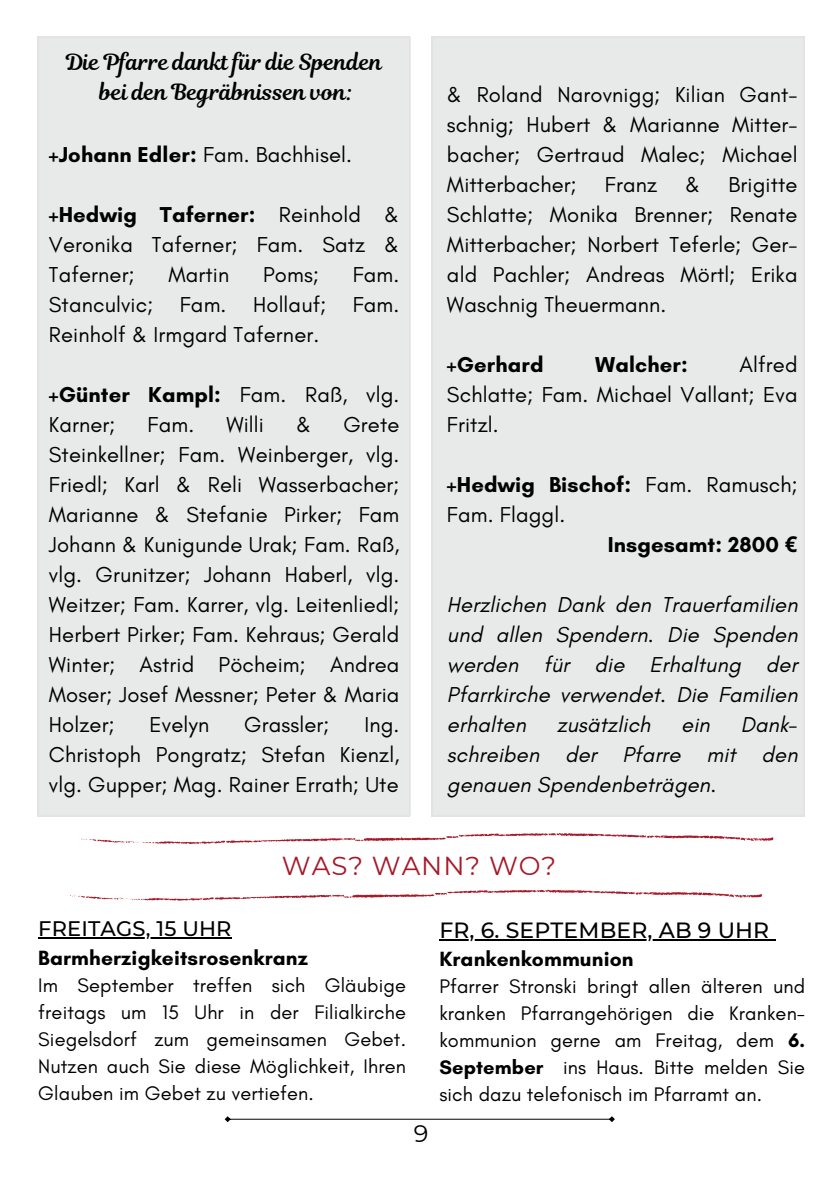
<style>
.page{position:relative;width:839px;height:1191px;background:#fff}
.page>*{position:absolute;margin:0;border:0;box-sizing:border-box;transform-origin:0 0}
.t1{font:26px "Montserrat";letter-spacing:.035em;color:#a71828}
.t2{font:24px "Montserrat";color:#000}
.t3{font:22px/30px "Glacial Indifference";letter-spacing:.005em;color:#000;text-align:justify}
.t4{font:italic 22px/30px "Glacial Indifference";letter-spacing:.005em;color:#000;text-align:justify}
.t5{font:22px "RTL Romman Regular";letter-spacing:.005em;color:#000}
.t6{font:700 22px "Glacial Indifference";letter-spacing:.005em;color:#000}
.t7{font:500 22px "Montserrat";letter-spacing:.005em;color:#000}
.t8{font:700 21px "Glacial Indifference";letter-spacing:.005em;color:#000}
.t9{font:500 21px "Montserrat";letter-spacing:.005em;color:#000}
.t10{font:20px/27px "Glacial Indifference";letter-spacing:.005em;color:#000;text-align:justify}
.s1{font-weight:700}
.s2{font-family:"Noto Sans"}
</style>
<div class="page">
<svg style="left:225px;top:1116px;width:390px;height:6px"></svg>
<div style="left:38px;top:37px;width:372px;height:779px;background:#e8e9e9"></div>
<div style="left:432px;top:37px;width:372px;height:779px;background:#e8e9e9"></div>
<svg style="left:70px;top:890px;width:691px;height:11px"></svg>
<svg style="left:81px;top:833px;width:692px;height:11px"></svg>
<hr style="left:38px;top:938px;width:194px;height:1px;background:#000">
<hr style="left:439px;top:939px;width:330px;height:2px;background:#000">
<svg style="left:769px;top:939px;width:6px;height:2px"></svg>
<p class="t5" style="left:66px;top:47px;width:318px">Die Pfarre dankt für die Spenden</p>
<p class="t5" style="left:100px;top:77px;width:254px">bei den Begräbnissen von:</p>
<p class="t3" style="left:49px;top:139px;width:305px"><span class="s1">+Johann Edler:</span> Fam. Bachhisel.</p>
<p class="t3" style="left:49px;top:199px;width:352px"><span class="s1">+Hedwig Taferner:</span> Reinhold &amp; Veronika Taferner; Fam. Satz &amp; Taferner;</p>
<p class="t3" style="left:168px;top:259px;width:62px">Martin</p>
<p class="t3" style="left:263px;top:259px;width:57px">Poms;</p>
<p class="t3" style="left:49px;top:259px;width:352px;text-indent:304px">Fam.<br>Stanculvic; Fam. Hollauf; Fam.<br>Reinholf &amp; Irmgard Taferner.</p>
<p class="t3" style="left:49px;top:379px;width:352px"><span class="s1">+Günter Kampl:</span> Fam. Raß, vlg.<br>Karner;</p>
<p class="t3" style="left:148px;top:409px;width:48px">Fam.</p>
<p class="t3" style="left:226px;top:409px;width:39px">Willi</p>
<p class="t3" style="left:296px;top:409px;width:17px">&amp;</p>
<p class="t3" style="left:49px;top:409px;width:352px;text-indent:294px">Grete Steinkellner; Fam. Weinberger, vlg.<br>Friedl; Karl &amp; Reli Wasserbacher; Marianne &amp; Stefanie Pirker; Fam Johann &amp; Kunigunde Urak; Fam. Raß, vlg. Grunitzer; Johann Haberl, vlg.<br>Weitzer; Fam. Karrer, vlg. Leitenliedl; Herbert Pirker; Fam. Kehraus; Gerald Winter; Astrid Pöcheim; Andrea Moser; Josef Messner; Peter &amp; Maria Holzer;</p>
<p class="t3" style="left:149px;top:709px;width:61px">Evelyn</p>
<p class="t3" style="left:244px;top:709px;width:87px">Grassler;</p>
<p class="t3" style="left:49px;top:709px;width:352px;text-indent:315px">Ing.<br>Christoph Pongratz; Stefan Kienzl, vlg. Gupper; Mag. Rainer Errath; Ute</p>
<p class="t3" style="left:447px;top:79px;width:352px">&amp; Roland Narovnigg; Kilian Gant&shy;schnig; Hubert &amp; Marianne Mitter&shy;bacher; Gertraud Malec; Michael Mitterbacher;</p>
<p class="t3" style="left:605px;top:169px;width:54px">Franz</p>
<p class="t3" style="left:685px;top:169px;width:17px">&amp;</p>
<p class="t3" style="left:447px;top:169px;width:352px;text-indent:281px">Brigitte Schlatte; Monika Brenner; Renate Mitterbacher; Norbert Teferle; Ger&shy;ald Pachler; Andreas Mörtl; Erika Waschnig Theuermann.</p>
<p class="t6" style="left:447px;top:351px;width:98px">+Gerhard</p>
<p class="t6" style="left:595px;top:351px;width:94px">Walcher:</p>
<p class="t3" style="left:447px;top:349px;width:352px;text-indent:292px">Alfred Schlatte; Fam. Michael Vallant; Eva Fritzl.</p>
<p class="t3" style="left:447px;top:469px;width:352px"><span class="s1">+Hedwig Bischof:</span> Fam. Ramusch;<br>Fam. Flaggl.</p>
<p class="t6" style="left:607px;top:531px;width:191px">Insgesamt: 2800 <span class="s2">€</span></p>
<p class="t4" style="left:447px;top:589px;width:352px">Herzlichen Dank den Trauerfamilien und allen Spendern. Die Spenden werden für die Erhaltung der Pfarrkirche verwendet. Die Familien erhalten</p>
<p class="t4" style="left:447px;top:709px;width:352px;text-indent:294px">Dank&shy;schreiben der Pfarre mit den genauen Spendenbeträgen.</p>
<p class="t4" style="left:556px;top:709px;width:95px">zusätzlich</p>
<p class="t4" style="left:681px;top:709px;width:30px">ein</p>
<p class="t1" style="left:282px;top:849px;width:276px">WAS? WANN? WO?</p>
<p class="t9" style="left:38px;top:916px;width:195px">FREITAGS, 15 UHR</p>
<p class="t8" style="left:38px;top:945px;width:271px">Barmherzigkeitsrosenkranz</p>
<p class="t10" style="left:38px;top:971px;width:369px">Im September treffen sich Gläubige freitags um 15 Uhr in der Filialkirche Siegelsdorf zum gemeinsamen Gebet.<br>Nutzen auch Sie diese Möglichkeit, Ihren Glauben im Gebet zu vertiefen.</p>
<p class="t2" style="left:414px;top:1119px;width:16px">9</p>
<p class="t7" style="left:439px;top:916px;width:331px">FR, 6. SEPTEMBER, AB 9 UHR</p>
<p class="t8" style="left:439px;top:946px;width:196px">Krankenkommunion</p>
<p class="t10" style="left:439px;top:973px;width:367px">Pfarrer Stronski bringt allen älteren und kranken Pfarrangehörigen die Kranken&shy;kommunion gerne am Freitag, dem <span class="s1">6.<br>September</span> ins Haus. Bitte melden Sie</p>
<h1 class="t10" style="left:439px;top:1081px;width:324px">sich dazu telefonisch im Pfarramt an.</h1>
</div>
